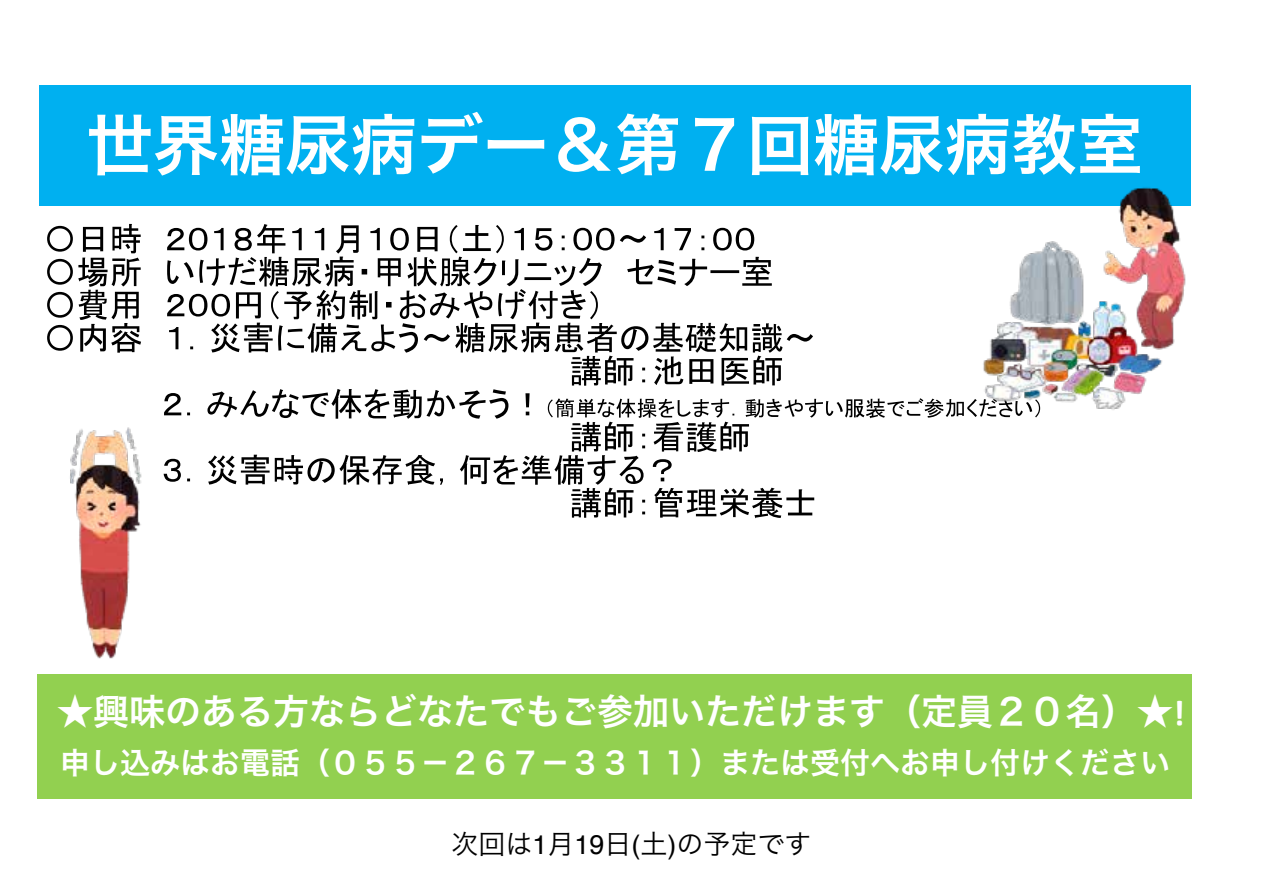
<style>
.page{position:relative;width:1263px;height:893px;background:#fff}
.page>*{position:absolute;margin:0;border:0;box-sizing:border-box;transform-origin:0 0}
.t1{font:66px "Hiragino Sans W6";color:#fff}
.t2{font:36px "Hiragino Sans W6";color:#fff}
.t3{font:30px "Hiragino Sans W6";color:#fff}
.t4{font:27px "Hiragino Sans W3";color:#000}
.s1{font-family:"Calibri";font-weight:700}
.s2{font-family:"Helvetica"}
</style>
<div class="page">
<div style="left:39px;top:86px;width:1152px;height:120px;background:#00b0f0"></div>
<svg style="left:47px;top:224px;width:991px;height:294px"></svg>
<div style="left:38px;top:674px;width:1154px;height:124px;background:#92d050"></div>
<img style="left:969px;top:187px;width:217px;height:229px">
<img style="left:47px;top:423px;width:120px;height:236px">
<h1 class="t1" style="left:87px;top:85px;width:1057px">世界糖尿病デー＆第７回糖尿病教室</h1>
<p class="t2" style="left:57px;top:678px;width:1129px">★興味のある方ならどなたでもご参加いただけます（定員２０名）★<span class="s1">!</span></p>
<p class="t3" style="left:60px;top:736px;width:1111px">申し込みはお電話（０５５－２６７－３３１１）または受付へお申し付けください</p>
<p class="t4" style="left:452px;top:819px;width:362px">次回は<span class="s2">1</span>月<span class="s2">19</span>日<span class="s2">(</span>土<span class="s2">)</span>の予定です</p>
</div>
